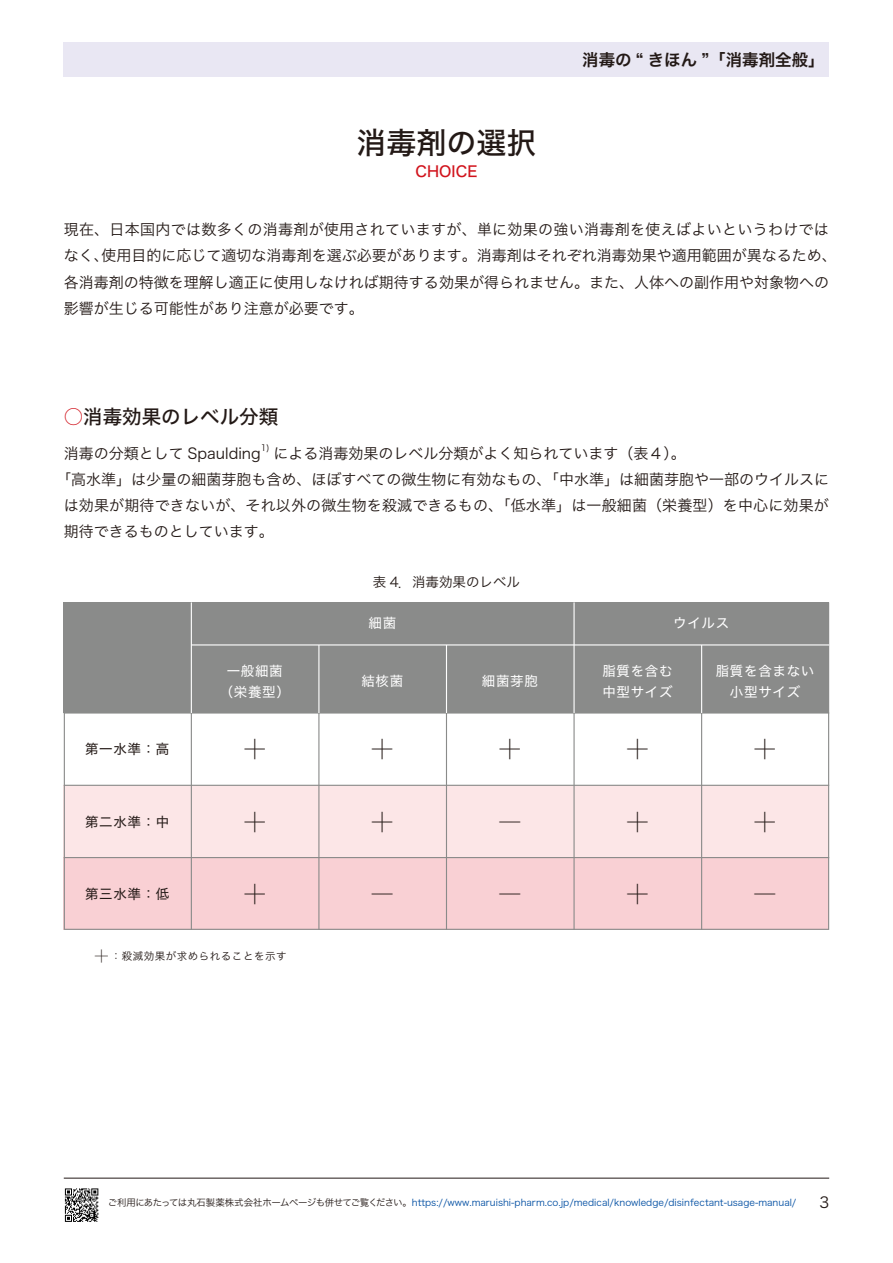
<style>
.page{position:relative;width:893px;height:1263px;background:#fff}
.page>*{position:absolute;margin:0;border:0;box-sizing:border-box;transform-origin:0 0}
.t1{font:42px "Hiragino Sans W0";color:#231916}
.t2{font:42px "Hiragino Sans W0";color:#231916;scale:.75 1}
.t3{font:30px "Hiragino Sans W5";color:#231916}
.t4{font:27px "Hiragino Sans W0";color:#231916}
.t5{font:19.5px "Hiragino Sans W5";color:#231916}
.t6{font:16.5px "Hiragino Sans W6";color:#231916}
.t7{font:15px/26.2px "Hiragino Sans W3";color:#231916}
.t8{font:15px "Hiragino Sans W5";color:#d1131c}
.t9{font:13.5px/21px "Hiragino Sans W4";letter-spacing:.05em;color:#fff;text-align:center}
.t10{font:13.5px "Hiragino Sans W4";letter-spacing:.05em;color:#231916}
.t11{font:13.5px "Hiragino Sans W3";color:#231916}
.t12{font:10.5px "Hiragino Sans W3";letter-spacing:.05em;color:#231916}
.t13{font:9.45px "Hiragino Sans W3";color:#004ea2}
.t14{font:8.7px "Hiragino Sans W3";color:#231916}
.s1{color:#d1131c}
.s2{color:#231916}
</style>
<div class="page">
<svg style="left:64px;top:713px;width:765px;height:217px"></svg>
<hr style="left:64px;top:857px;width:765px;height:1px;background:#8a8b8a">
<hr style="left:64px;top:785px;width:765px;height:1px;background:#8a8b8a">
<hr style="left:191px;top:602px;width:1px;height:328px;background:#8a8b8a">
<hr style="left:318px;top:602px;width:1px;height:328px;background:#8a8b8a">
<hr style="left:446px;top:602px;width:1px;height:328px;background:#8a8b8a">
<hr style="left:573px;top:602px;width:2px;height:328px;background:#8a8b8a">
<hr style="left:701px;top:602px;width:1px;height:328px;background:#8a8b8a">
<div style="left:64px;top:602px;width:765px;height:111px;background:#8a8b8a"></div>
<hr style="left:191px;top:644px;width:638px;height:1px;background:#fff">
<hr style="left:191px;top:602px;width:1px;height:111px;background:#fff">
<hr style="left:318px;top:645px;width:1px;height:68px;background:#fff">
<hr style="left:446px;top:645px;width:1px;height:68px;background:#fff">
<hr style="left:573px;top:602px;width:2px;height:111px;background:#fff">
<hr style="left:701px;top:645px;width:1px;height:68px;background:#fff">
<hr style="left:64px;top:1178px;width:765px;height:1px;background:#231916">
<div style="left:64px;top:43px;width:765px;height:34px;background:#e9e7f3"></div>
<svg style="left:98px;top:1188px;width:1px;height:30px"></svg>
<svg style="left:65px;top:1188px;width:33px;height:34px"></svg>
<h2 class="t3" style="left:356px;top:116px;width:182px">消毒剤の選択</h2>
<p class="t8" style="left:416px;top:158px;width:63px">CHOICE</p>
<p class="t6" style="left:582px;top:45px;width:244px">消毒の “ きほん ”「消毒剤全般」</p>
<p class="t7" style="left:64px;top:215px;width:774px">現在、日本国内では数多くの消毒剤が使用されていますが、単に効果の強い消毒剤を使えばよいというわけではなく、使用目的に応じて適切な消毒剤を選ぶ必要があります。消毒剤はそれぞれ消毒効果や適用範囲が異なるため、各消毒剤の特徴を理解し適正に使用しなければ期待する効果が得られません。また、人体への副作用や対象物への影響が生じる可能性があり注意が必要です。</p>
<h3 class="t5" style="left:64px;top:399px;width:216px"><span class="s1">○</span>消毒効果のレベル分類</h3>
<p class="t7" style="left:64px;top:439px;width:199px">消毒の分類として Spaulding</p>
<p class="t14" style="left:261px;top:440px;width:10px">1)</p>
<p class="t7" style="left:64px;top:439px;width:767px;text-indent:210px">による消毒効果のレベル分類がよく知られています（表４）。<br>｢高水準｣は少量の細菌芽胞も含め、ほぼすべての微生物に有効なもの、｢中水準｣は細菌芽胞や一部のウイルスには効果が期待できないが、それ以外の微生物を殺滅できるもの、｢低水準｣は一般細菌（栄養型）を中心に効果が期待できるものとしています。</p>
<p class="t11" style="left:373px;top:570px;width:149px">表 4．消毒効果のレベル</p>
<p class="t9" style="left:369px;top:612px;width:29px">細菌</p>
<p class="t9" style="left:673px;top:612px;width:58px">ウイルス</p>
<p class="t9" style="left:220px;top:660px;width:72px">一般細菌（栄養型）</p>
<p class="t9" style="left:361px;top:670px;width:43px">結核菌</p>
<p class="t9" style="left:482px;top:670px;width:58px">細菌芽胞</p>
<p class="t9" style="left:602px;top:660px;width:72px;text-align:left">脂質を含む中型サイズ</p>
<p class="t9" style="left:716px;top:660px;width:100px">脂質を含まない小型サイズ</p>
<p class="t10" style="left:85px;top:737px;width:86px">第一水準：高</p>
<h1 class="t1" style="left:243px;top:717px;width:26px">+</h1>
<h1 class="t1" style="left:370px;top:717px;width:26px">+</h1>
<h1 class="t1" style="left:498px;top:717px;width:26px">+</h1>
<h1 class="t1" style="left:625px;top:717px;width:26px">+</h1>
<h1 class="t1" style="left:753px;top:717px;width:26px">+</h1>
<p class="t10" style="left:85px;top:809px;width:86px">第二水準：中</p>
<h1 class="t1" style="left:243px;top:789px;width:26px">+</h1>
<h1 class="t1" style="left:370px;top:789px;width:26px">+</h1>
<h1 class="t1" style="left:625px;top:789px;width:26px">+</h1>
<h1 class="t1" style="left:753px;top:789px;width:26px">+</h1>
<h1 class="t2" style="left:494px;top:792px;width:43px">－</h1>
<p class="t10" style="left:85px;top:882px;width:86px">第三水準：低</p>
<h1 class="t1" style="left:243px;top:862px;width:26px">+</h1>
<h1 class="t1" style="left:625px;top:862px;width:26px">+</h1>
<h1 class="t2" style="left:749px;top:864px;width:43px">－</h1>
<h1 class="t2" style="left:367px;top:864px;width:43px">－</h1>
<h1 class="t2" style="left:494px;top:864px;width:43px">－</h1>
<h3 class="t4" style="left:94px;top:935px;width:17px">+</h3>
<p class="t12" style="left:111px;top:947px;width:177px">：殺滅効果が求められることを示す</p>
<p class="t13" style="left:108px;top:1194px;width:690px"><span class="s2">ご利用にあたっては丸石製薬株式会社ホームページも併せてご覧ください。</span>https://www.maruishi-pharm.co.jp/medical/knowledge/disinfectant-usage-manual/</p>
<p class="t7" style="left:819px;top:1188px;width:11px">3</p>
</div>
